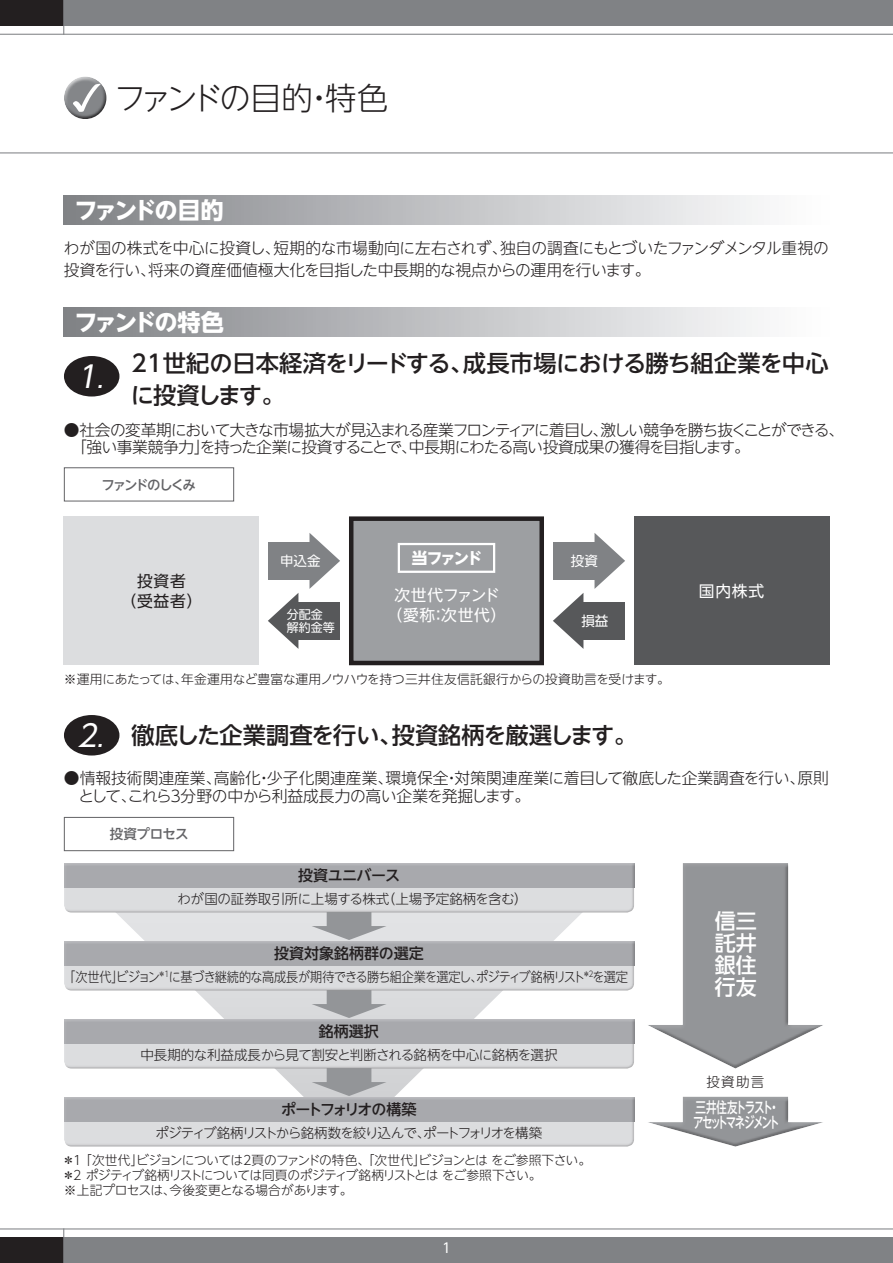
<style>
.page{position:relative;width:893px;height:1263px;background:#fff}
.page>*{position:absolute;margin:0;border:0;box-sizing:border-box;transform-origin:0 0}
.t1{font:300 31.5px "UD Shin Go NT Pro";letter-spacing:-.11em;color:#231f20}
.t2{font:italic 30px "UD Shin Go NT Pro";color:#fff}
.t3{font:500 23.25px/31.5px "UD Shin Go NT Pro";letter-spacing:-.03em;color:#231f20}
.t4{font:700 23.25px "UD Shin Go NT Pro";letter-spacing:-.125em;color:#fff}
.t5{font:500 21px/22px "UD Shin Go NT Pro";color:#fff;text-align:justify}
.t6{font:300 15.75px/17.2px "UD Shin Go NT Pro";letter-spacing:-.06em;color:#231f20}
.t7{font:300 15.75px/22.5px "UD Shin Go NT Pro";letter-spacing:-.03em;color:#231f20}
.t8{font:300 15.75px/17.2px "UD Shin Go NT Pro";color:#231f20}
.t9{font:15.75px/19.5px "UD Shin Go NT Pro";letter-spacing:.05em;color:#fff;text-align:center}
.t10{font:15.75px/19.5px "UD Shin Go NT Pro";letter-spacing:.05em;color:#231f20;text-align:center}
.t11{font:700 15.75px "UD Shin Go NT Pro";letter-spacing:-.15em;color:#fff}
.t12{font:500 15px/15px "UD Shin Go NT Pro";letter-spacing:-.15em;color:#fff;scale:.7 1}
.t13{font:500 15px "UD Shin Go NT Pro";letter-spacing:-.01em;color:#231f20}
.t14{font:500 15px "UD Shin Go NT Pro";letter-spacing:-.13em;color:#231f20}
.t15{font:500 15px "UD Shin Go NT Pro";letter-spacing:-.03em;color:#231f20}
.t16{font:300 13.5px "UD Shin Go NT Pro";letter-spacing:-.045em;color:#231f20;scale:.9 1}
.t17{font:300 13.5px "UD Shin Go NT Pro";letter-spacing:-.045em;color:#231f20}
.t18{font:300 13.5px "UD Shin Go NT Pro";letter-spacing:-.09em;color:#231f20}
.t19{font:300 13.5px "UD Shin Go NT Pro";color:#231f20}
.t20{font:13.5px "UD Shin Go NT Pro";color:#fff}
.t21{font:500 13.5px "UD Shin Go NT Pro";letter-spacing:-.14em;color:#636366}
.t22{font:500 13.5px "UD Shin Go NT Pro";letter-spacing:-.105em;color:#636366}
.t23{font:300 12.75px/15px "UD Shin Go NT Pro";letter-spacing:-.04em;color:#231f20}
.t24{font:300 12.75px "UD Shin Go NT Pro";letter-spacing:-.01em;color:#231f20}
.t25{font:12px/13.5px "UD Shin Go NT Pro";color:#fff}
.s1{font-size:23.25px}
.s2{font-weight:400;font-style:italic;font-size:30px;color:#fff}
.s3{font-weight:400;font-style:italic;color:#fff}
</style>
<div class="page">
<div style="left:64px;top:0;width:829px;height:26px;background:#808285"></div>
<div style="left:64px;top:1237px;width:829px;height:26px;background:#808285"></div>
<hr style="left:0;top:34px;width:893px;height:1px;background:#808285">
<hr style="left:0;top:152px;width:893px;height:1px;background:#808285">
<hr style="left:0;top:1228px;width:893px;height:1px;background:#808285">
<div style="left:0;top:0;width:64px;height:26px;background:#231f20"></div>
<div style="left:0;top:1237px;width:64px;height:26px;background:#231f20"></div>
<hr style="left:63px;top:0;width:1px;height:35px;background:#808285">
<hr style="left:63px;top:1228px;width:1px;height:35px;background:#808285">
<div style="left:64px;top:76px;width:43px;height:34px;background:#fff;opacity:.75"></div>
<div style="left:64px;top:83px;width:44px;height:38px;background:#231f20;opacity:.75"></div>
<div style="left:64px;top:196px;width:765px;height:29px;background:linear-gradient(to right,#818387,#fff)"></div>
<div style="left:64px;top:308px;width:765px;height:29px;background:linear-gradient(to right,#818387,#fff)"></div>
<div style="left:64px;top:356px;width:55px;height:40px;background:#231f20;border-radius:50%"></div>
<div style="left:268px;top:542px;width:47px;height:37px;background:#808285"></div>
<svg style="left:309px;top:533px;width:31px;height:56px"></svg>
<div style="left:293px;top:602px;width:47px;height:37px;background:#57585a"></div>
<svg style="left:268px;top:593px;width:30px;height:56px"></svg>
<div style="left:553px;top:542px;width:47px;height:37px;background:#808285"></div>
<svg style="left:594px;top:533px;width:31px;height:56px"></svg>
<div style="left:578px;top:602px;width:47px;height:37px;background:#57585a"></div>
<svg style="left:553px;top:593px;width:30px;height:56px"></svg>
<div style="left:64px;top:467px;width:170px;height:34px;border:1px solid #636366"></div>
<div style="left:64px;top:516px;width:195px;height:149px;background:#dcdddf"></div>
<div style="left:351px;top:519px;width:191px;height:144px;background:#9d9fa2"></div>
<div style="left:349px;top:516px;width:195px;height:149px;border:4px solid #231f20"></div>
<div style="left:634px;top:516px;width:195px;height:149px;background:#57585a"></div>
<div style="left:398px;top:543px;width:97px;height:30px;border:2px solid #fff"></div>
<div style="left:64px;top:715px;width:55px;height:40px;background:#231f20;border-radius:50%"></div>
<div style="left:64px;top:817px;width:170px;height:34px;border:1px solid #636366"></div>
<div style="left:645px;top:863px;width:180px;height:208px;background:#231f20;opacity:.3"></div>
<div style="left:645px;top:1095px;width:180px;height:54px;background:#231f20;opacity:.3"></div>
<div style="left:63px;top:863px;width:573px;height:52px;background:#231f20;opacity:.3"></div>
<svg style="left:64px;top:899px;width:570px;height:42px"></svg>
<div style="left:63px;top:941px;width:573px;height:52px;background:#231f20;opacity:.3"></div>
<svg style="left:64px;top:977px;width:570px;height:42px"></svg>
<div style="left:63px;top:1019px;width:573px;height:52px;background:#231f20;opacity:.3"></div>
<svg style="left:64px;top:1055px;width:570px;height:42px"></svg>
<div style="left:63px;top:1097px;width:573px;height:52px;background:#231f20;opacity:.3"></div>
<h1 class="t1" style="left:114px;top:72px;width:275px">ファンドの目的・特色</h1>
<h3 class="t4" style="left:74px;top:191px;width:151px">ファンドの目的</h3>
<p class="t7" style="left:64px;top:236px;width:767px">わが国の株式を中心に投資し、短期的な市場動向に左右されず、独自の調査にもとづいたファンダメンタル重視の投資を行い、将来の資産価値極大化を目指した中長期的な視点からの運用を行います。</p>
<h3 class="t4" style="left:74px;top:303px;width:151px">ファンドの特色</h3>
<h2 class="t2" style="left:77px;top:352px;width:34px">1<span class="s1">.</span></h2>
<h3 class="t3" style="left:131px;top:347px;width:699px">21世紀の日本経済をリードする、成長市場における勝ち組企業を中心に投資します。</h3>
<p class="t6" style="left:71px;top:420px;width:775px;text-indent:-7px">●社会の変革期において大きな市場拡大が見込まれる産業フロンティアに着目し、激しい競争を勝ち抜くことができる、「強い事業競争力」を持った企業に投資することで、中長期にわたる高い投資成果の獲得を目指します。</p>
<p class="t21" style="left:101px;top:473px;width:96px">ファンドのしくみ</p>
<p class="t10" style="left:121px;top:571px;width:83px">投資者<br>（受益者）</p>
<p class="t20" style="left:280px;top:550px;width:42px">申込金</p>
<p class="t25" style="left:287px;top:607px;width:49px">分配金解約金等</p>
<p class="t11" style="left:412px;top:545px;width:72px">当ファンド</p>
<p class="t20" style="left:571px;top:550px;width:28px">投資</p>
<p class="t9" style="left:386px;top:585px;width:121px">次世代ファンド（愛称：次世代）</p>
<p class="t9" style="left:699px;top:581px;width:67px">国内株式</p>
<p class="t20" style="left:581px;top:610px;width:28px">損益</p>
<p class="t24" style="left:64px;top:669px;width:608px">※運用にあたっては、年金運用など豊富な運用ノウハウを持つ三井住友信託銀行からの投資助言を受けます。</p>
<h3 class="t3" style="left:77px;top:719px;width:562px"><span class="s2">2</span><span class="s3">.</span> 徹底した企業調査を行い、投資銘柄を厳選します。</h3>
<p class="t8" style="left:79px;top:769px;width:752px;text-indent:-15px">●情報技術関連産業、高齢化・少子化関連産業、環境保全・対策関連産業に着目して徹底した企業調査を行い、原則として、これら３分野の中から利益成長力の高い企業を発掘します。</p>
<p class="t22" style="left:110px;top:823px;width:80px">投資プロセス</p>
<p class="t15" style="left:298px;top:863px;width:104px">投資ユニバース</p>
<p class="t19" style="left:178px;top:888px;width:351px">わが国の証券取引所に上場する株式（上場予定銘柄を含む）</p>
<p class="t13" style="left:274px;top:941px;width:151px">投資対象銘柄群の選定</p>
<p class="t16" style="left:63px;top:966px;width:629px">「次世代」ビジョン<sup>＊1</sup>に基づき継続的な高成長が期待できる勝ち組企業を選定し、ポジティブ銘柄リスト<sup>＊２</sup>を選定</p>
<p class="t13" style="left:319px;top:1019px;width:61px">銘柄選択</p>
<p class="t17" style="left:140px;top:1044px;width:418px">中長期的な利益成長から見て割安と判断される銘柄を中心に銘柄を選択</p>
<p class="t14" style="left:281px;top:1097px;width:137px">ポートフォリオの構築</p>
<p class="t18" style="left:155px;top:1122px;width:388px">ポジティブ銘柄リストから銘柄数を絞り込んで、ポートフォリオを構築</p>
<p class="t23" style="left:62px;top:1152px;width:530px">＊1 「次世代」ビジョンについては2頁のファンドの特色、「次世代」ビジョンとは をご参照下さい。＊2 ポジティブ銘柄リストについては同頁のポジティブ銘柄リストとは をご参照下さい。<br>※上記プロセスは、今後変更となる場合があります。</p>
<p class="t20" style="left:442px;top:1237px;width:10px">1</p>
<h3 class="t5" style="left:715px;top:909px;width:43px">信三託井銀住行友</h3>
<p class="t17" style="left:706px;top:1071px;width:60px">投資助言</p>
<p class="t12" style="left:693px;top:1099px;width:125px">三井住友トラスト・アセットマネジメント</p>
</div>
